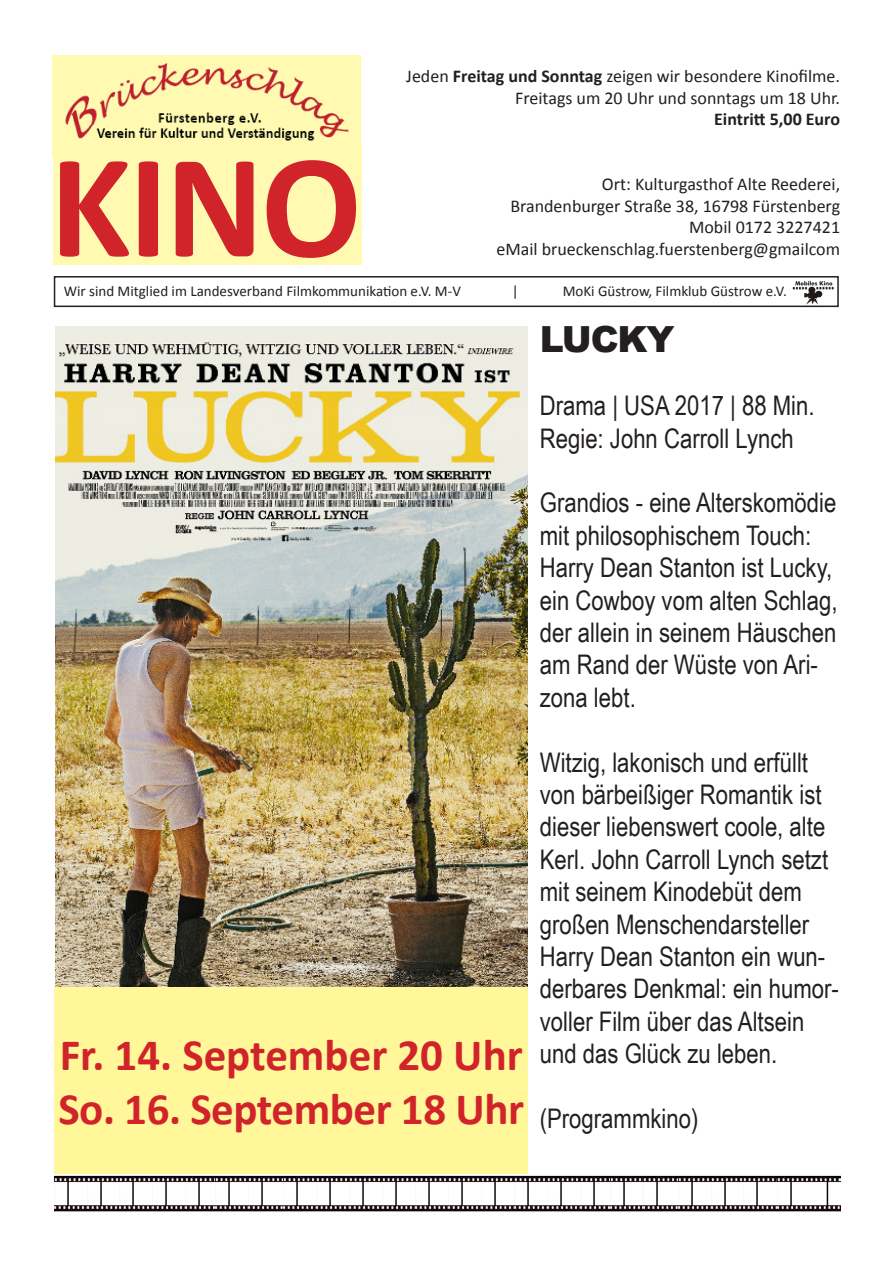
<style>
.page{position:relative;width:893px;height:1263px;background:#fff}
.page>*{position:absolute;margin:0;border:0;box-sizing:border-box;transform-origin:0 0}
.t1{font:700 149.4px "Calibri";color:#d1232a}
.t2{font:700 45px "Calibri";letter-spacing:-.01em;color:#d1232a}
.t3{font:900 36px "Arial";letter-spacing:-.03em;color:#231f20}
.t4{font:27px/32.4px "Arial Narrow";color:#231f20}
.t5{font:18px/21.6px "Calibri";color:#231f20;text-align:right}
.t6{font:700 18px "Calibri";color:#231f20}
.t7{font:15px "Calibri";color:#231f20}
.s1{font-weight:700}
</style>
<div class="page">
<img style="left:53px;top:56px;width:309px;height:88px">
<div style="left:53px;top:144px;width:309px;height:121px;background:#fff9b2"></div>
<img style="left:55px;top:326px;width:472px;height:660px">
<img style="left:54px;top:1175px;width:33px;height:37px">
<img style="left:87px;top:1175px;width:33px;height:37px">
<img style="left:120px;top:1173px;width:33px;height:39px">
<img style="left:153px;top:1173px;width:33px;height:39px">
<img style="left:186px;top:1173px;width:63px;height:39px">
<img style="left:249px;top:1173px;width:63px;height:39px">
<img style="left:284px;top:1174px;width:33px;height:38px">
<img style="left:317px;top:1175px;width:32px;height:37px">
<img style="left:349px;top:1173px;width:33px;height:39px">
<img style="left:382px;top:1173px;width:33px;height:39px">
<img style="left:415px;top:1173px;width:63px;height:39px">
<img style="left:449px;top:1174px;width:33px;height:38px">
<img style="left:482px;top:1175px;width:32px;height:37px">
<img style="left:514px;top:1175px;width:34px;height:37px">
<img style="left:548px;top:1175px;width:32px;height:37px">
<img style="left:580px;top:1175px;width:64px;height:37px">
<img style="left:644px;top:1175px;width:34px;height:37px">
<img style="left:678px;top:1175px;width:33px;height:37px">
<img style="left:711px;top:1175px;width:33px;height:37px">
<img style="left:744px;top:1175px;width:33px;height:37px">
<img style="left:777px;top:1175px;width:63px;height:37px">
<img style="left:792px;top:280px;width:42px;height:24px">
<div style="left:54px;top:276px;width:785px;height:31px;border:2px solid #231f20"></div>
<div style="left:55px;top:986px;width:473px;height:187px;background:#fff79a"></div>
<h1 class="t1" style="left:50px;top:101px;width:314px">KINO</h1>
<p class="t5" style="left:406px;top:65px;width:435px">Jeden <span class="s1">Freitag und Sonntag</span> zeigen wir besondere Kinofilme.</p>
<p class="t5" style="left:515px;top:87px;width:326px">Freitags um 20 Uhr und sonntags um 18 Uhr.</p>
<p class="t6" style="left:714px;top:107px;width:128px">Eintritt 5,00 Euro</p>
<p class="t5" style="left:510px;top:173px;width:331px">Ort: Kulturgasthof Alte Reederei,<br>Brandenburger Straße 38, 16798 Fürstenberg</p>
<p class="t5" style="left:496px;top:216px;width:345px">Mobil 0172 3227421<br>eMail brueckenschlag.fuerstenberg@gmailcom</p>
<p class="t7" style="left:64px;top:281px;width:399px">Wir sind Mitglied im Landesverband Filmkommunikation e.V. M-V</p>
<p class="t7" style="left:512px;top:281px;width:8px">|</p>
<p class="t7" style="left:563px;top:281px;width:226px">MoKi Güstrow, Filmklub Güstrow e.V.</p>
<p class="t3" style="left:540px;top:313px;width:136px">LUCKY</p>
<p class="t4" style="left:540px;top:388px;width:276px">Drama | USA 2017 | 88 Min.</p>
<p class="t4" style="left:540px;top:421px;width:255px">Regie: John Carroll Lynch</p>
<p class="t4" style="left:540px;top:486px;width:299px">Grandios - eine Alterskomödie mit philosophischem Touch:<br>Harry Dean Stanton ist Lucky, ein Cowboy vom alten Schlag, der allein in seinem Häuschen am Rand der Wüste von Ari&shy;zona lebt.</p>
<p class="t2" style="left:60px;top:1023px;width:465px">Fr. 14. September 20 Uhr</p>
<p class="t2" style="left:58px;top:1077px;width:467px">So. 16. September 18 Uhr</p>
<p class="t4" style="left:540px;top:745px;width:301px">Witzig, lakonisch und erfüllt von bärbeißiger Romantik ist dieser liebenswert coole, alte<br>Kerl. John Carroll Lynch setzt mit seinem Kinodebüt dem großen Menschendarsteller<br>Harry Dean Stanton ein wun&shy;derbares Denkmal: ein humor&shy;voller Film über das Altsein und das Glück zu leben.</p>
<p class="t4" style="left:540px;top:1101px;width:160px">(Programmkino)</p>
</div>
